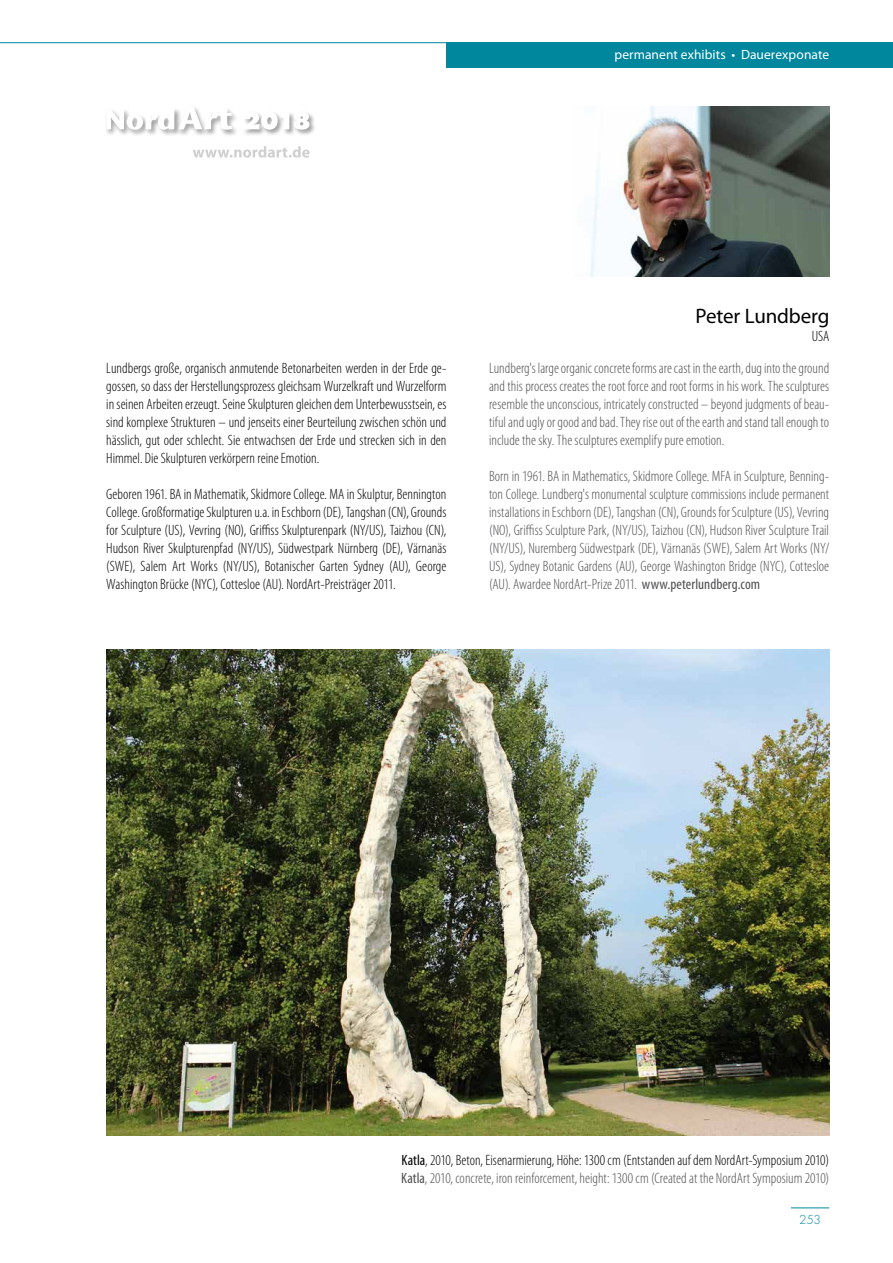
<style>
.page{position:relative;width:893px;height:1263px;background:#fff}
.page>*{position:absolute;margin:0;border:0;box-sizing:border-box;transform-origin:0 0}
.t1{font:21px "Myriad Pro";letter-spacing:-.01em;color:#000}
.t2{font:300 condensed 15px/18px "Myriad Pro";color:#514f53;text-align:justify}
.t3{font:300 condensed 15px/18px "Myriad Pro";color:#000;text-align:justify}
.t4{font:13.5px "Myriad Pro";letter-spacing:.005em;color:#fff}
.t5{font:300 12px "Futura Std";color:#00879e}
.s1{font-weight:400}
.s2{font-weight:400;color:#000}
.s3{color:#000}
</style>
<div class="page">
<div style="left:446px;top:43px;width:447px;height:25px;background:#00879e"></div>
<hr style="left:0;top:42px;width:446px;height:1px;background:#00879e">
<hr style="left:791px;top:1207px;width:38px;height:1px;background:#00879e">
<svg style="left:193px;top:146px;width:117px;height:12px"></svg>
<div style="left:105px;top:107px;width:77px;height:30px;background:#000;opacity:.75"></div>
<div style="left:177px;top:105px;width:62px;height:32px;background:#000;opacity:.75"></div>
<svg style="left:106px;top:106px;width:126px;height:24px"></svg>
<div style="left:242px;top:111px;width:74px;height:25px;background:#000;opacity:.75"></div>
<svg style="left:242px;top:112px;width:68px;height:18px"></svg>
<img style="left:590px;top:106px;width:239px;height:170px">
<img style="left:106px;top:650px;width:723px;height:486px">
<p class="t4" style="left:614px;top:46px;width:216px">permanent exhibits • Dauerexponate</p>
<p class="t3" style="left:106px;top:359px;width:342px">Lundbergs große, organisch anmutende Betonarbeiten werden in der Erde ge&shy;gossen, so dass der Herstellungsprozess gleichsam Wurzelkraft und Wurzelform in seinen Arbeiten erzeugt. Seine Skulpturen gleichen dem Unterbewusstsein, es sind komplexe Strukturen – und jenseits einer Beurteilung zwischen schön und hässlich, gut oder schlecht. Sie entwachsen der Erde und strecken sich in den Himmel. Die Skulpturen verkörpern reine Emotion.</p>
<p class="t3" style="left:106px;top:485px;width:342px">Geboren 1961. BA in Mathematik, Skidmore College. MA in Skulptur, Bennington College. Großformatige Skulpturen u.a. in Eschborn (DE), Tangshan (CN), Grounds for Sculpture (US), Vevring (NO), Griffiss Skulpturenpark (NY/US), Taizhou (CN), Hudson River Skulpturenpfad (NY/US), Südwestpark Nürnberg (DE), Värnanäs (SWE), Salem Art Works (NY/US), Botanischer Garten Sydney (AU), George Washington Brücke (NYC), Cottesloe (AU). NordArt-Preisträger 2011.</p>
<h1 class="t1" style="left:695px;top:303px;width:135px">Peter Lundberg</h1>
<p class="t3" style="left:812px;top:327px;width:19px">USA</p>
<p class="t2" style="left:489px;top:359px;width:342px">Lundberg's large organic concrete forms are cast in the earth, dug into the ground and this process creates the root force and root forms in his work. The sculptures resemble the unconscious, intricately constructed – beyond judgments of beau&shy;tiful and ugly or good and bad. They rise out of the earth and stand tall enough to include the sky. The sculptures exemplify pure emotion.</p>
<p class="t2" style="left:489px;top:467px;width:342px">Born in 1961. BA in Mathematics, Skidmore College. MFA in Sculpture, Benning&shy;ton College. Lundberg's monumental sculpture commissions include permanent installations in Eschborn (DE), Tangshan (CN), Grounds for Sculpture (US), Vevring (NO), Griffiss Sculpture Park, (NY/US), Taizhou (CN), Hudson River Sculpture Trail (NY/US), Nuremberg Südwestpark (DE), Värnanäs (SWE), Salem Art Works (NY/ US), Sydney Botanic Gardens (AU), George Washington Bridge (NYC), Cottesloe (AU). Awardee NordArt-Prize 2011. <span class="s1">www.peterlundberg.com</span></p>
<p class="t2" style="left:401px;top:1151px;width:429px"><span class="s2">Katla</span><span class="s3">, 2010, Beton, Eisenarmierung, Höhe: 1300 cm (Entstanden auf dem NordArt-Symposium 2010)<br></span><span class="s1">Katla</span>, 2010, concrete, iron reinforcement, height: 1300 cm (Created at the NordArt Symposium 2010)</p>
<p class="t5" style="left:799px;top:1212px;width:23px">253</p>
</div>
